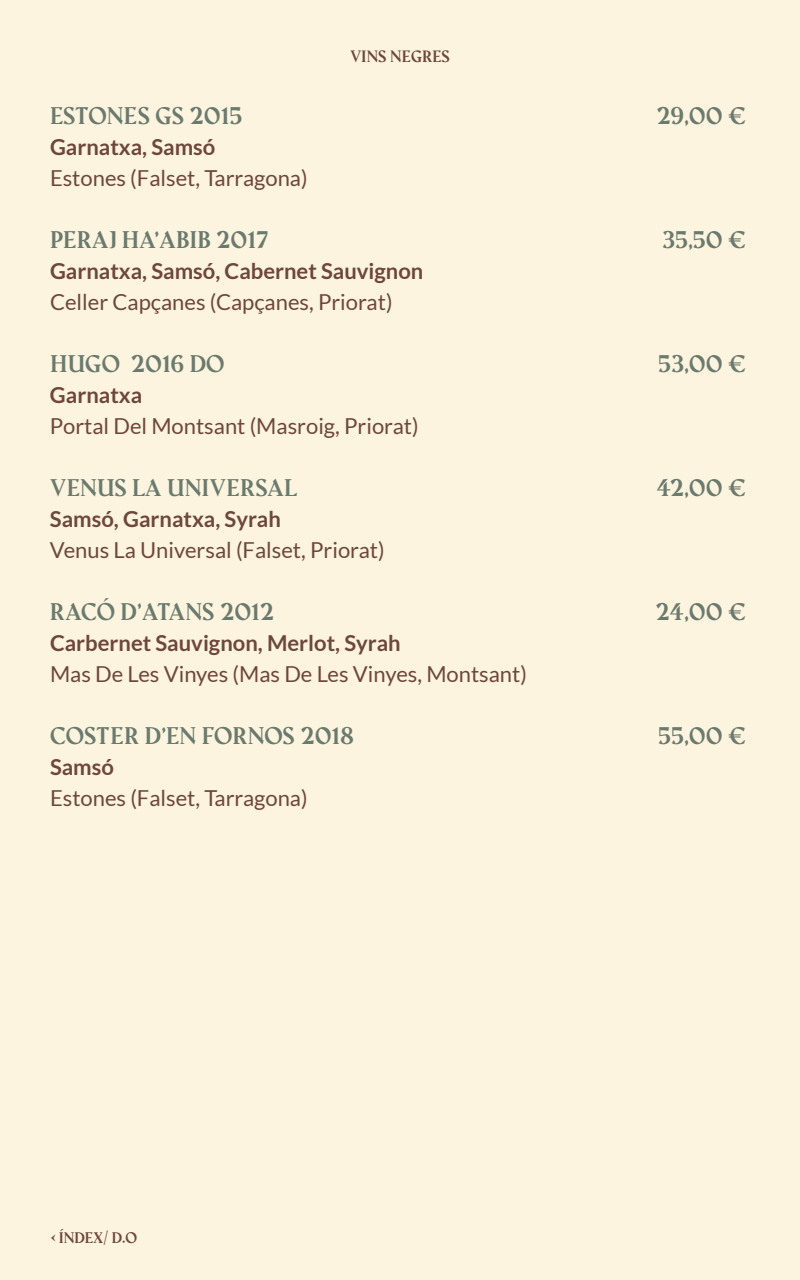
<style>
.page{position:relative;width:800px;height:1280px;background:#fcf4de}
.page>*{position:absolute;margin:0;border:0;box-sizing:border-box;transform-origin:0 0}
.t1{font:22px "Lato";color:#6e473c}
.t2{font:700 22px "Amagro";color:#6b7a6e}
.t3{font:700 22px "Lato";color:#6e473c}
.t4{font:700 15px "Amagro";color:#6e473c}
.t5{font:700 14px "Amagro";color:#6e473d}
.s1{font-size:17px}
</style>
<div class="page">
<p class="t4" style="left:350px;top:47px;width:101px">VINS NEGRES</p>
<p class="t2" style="left:50px;top:102px;width:194px">ESTONES GS 2015</p>
<p class="t2" style="left:656px;top:102px;width:91px">29,00 €</p>
<p class="t3" style="left:50px;top:134px;width:167px">Garnatxa, Samsó</p>
<p class="t1" style="left:50px;top:166px;width:259px">Estones (Falset, Tarragona)</p>
<p class="t2" style="left:50px;top:226px;width:220px">PERAJ HA’ABIB 2017</p>
<p class="t2" style="left:662px;top:226px;width:85px">35,50 €</p>
<p class="t3" style="left:50px;top:258px;width:375px">Garnatxa, Samsó, Cabernet Sauvignon</p>
<p class="t1" style="left:50px;top:290px;width:344px">Celler Capçanes (Capçanes, Priorat)</p>
<p class="t2" style="left:50px;top:350px;width:176px">HUGO 2016 DO</p>
<p class="t2" style="left:658px;top:350px;width:89px">53,00 €</p>
<p class="t3" style="left:50px;top:382px;width:94px">Garnatxa</p>
<p class="t1" style="left:50px;top:414px;width:370px">Portal Del Montsant (Masroig, Priorat)</p>
<p class="t2" style="left:50px;top:474px;width:249px">VENUS LA UNIVERSAL</p>
<p class="t2" style="left:656px;top:474px;width:91px">42,00 €</p>
<p class="t3" style="left:50px;top:506px;width:232px">Samsó, Garnatxa, Syrah</p>
<p class="t1" style="left:50px;top:538px;width:336px">Venus La Universal (Falset, Priorat)</p>
<p class="t2" style="left:50px;top:598px;width:226px">RACÓ D’ATANS 2012</p>
<p class="t2" style="left:656px;top:598px;width:92px">24,00 €</p>
<p class="t3" style="left:50px;top:630px;width:352px">Carbernet Sauvignon, Merlot, Syrah</p>
<p class="t1" style="left:50px;top:662px;width:478px">Mas De Les Vinyes (Mas De Les Vinyes, Montsant)</p>
<p class="t2" style="left:50px;top:722px;width:306px">COSTER D’EN FORNOS 2018</p>
<p class="t2" style="left:658px;top:722px;width:89px">55,00 €</p>
<p class="t3" style="left:50px;top:754px;width:65px">Samsó</p>
<p class="t1" style="left:50px;top:786px;width:259px">Estones (Falset, Tarragona)</p>
<p class="t5" style="left:50px;top:1229px;width:89px"><span class="s1">&lt;</span> ÍNDEX/ D.O</p>
</div>
